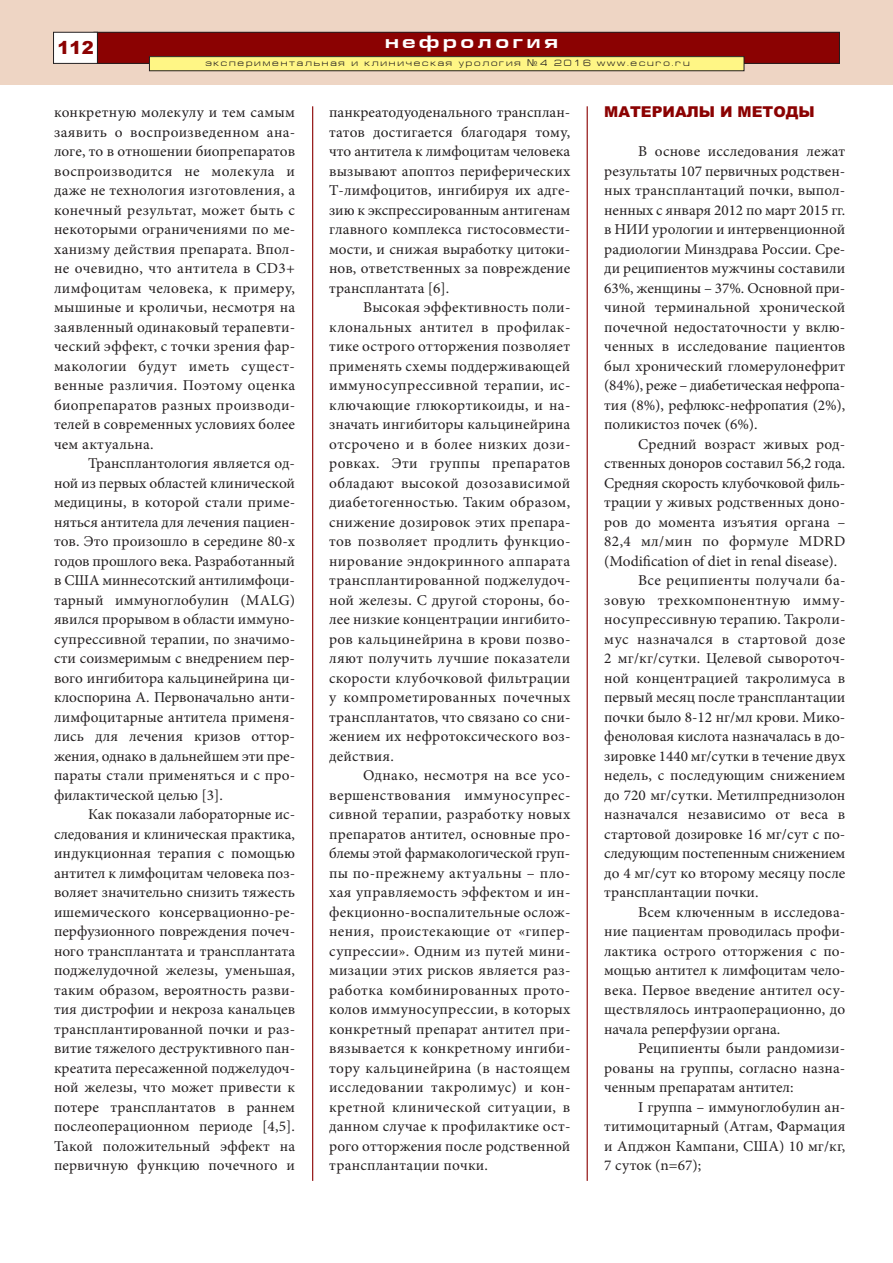
<style>
.page{position:relative;width:893px;height:1263px;background:#fff}
.page>*{position:absolute;margin:0;border:0;box-sizing:border-box;transform-origin:0 0}
.t1{font:700 18px "Europe Ext";letter-spacing:.2em;color:#fff}
.t2{font:900 18px "Arial";color:#8b0202}
.t3{font:15px/19.5px "Minion Pro";letter-spacing:.005em;color:#231f20;text-align:justify}
.t4{font:15px "Minion Pro";letter-spacing:.025em;color:#231f20}
.t5{font:15px "Minion Pro";letter-spacing:-.015em;color:#231f20}
.t6{font:900 15px "Arial";color:#8b0202}
.t7{font:9px "Europe Ext Normal";letter-spacing:.2em;color:#231f20}
.s1{font-family:"Europe"}
</style>
<div class="page">
<div style="left:0;top:0;width:893px;height:85px;background:#eed5c4"></div>
<div style="left:94px;top:32px;width:745px;height:31px;background:#8b0202"></div>
<div style="left:94px;top:32px;width:746px;height:32px;border:1px solid #231f20"></div>
<div style="left:54px;top:32px;width:43px;height:31px;background:#fff"></div>
<div style="left:53px;top:32px;width:45px;height:32px;border:1px solid #231f20"></div>
<div style="left:149px;top:57px;width:595px;height:14px;background:#fff685"></div>
<div style="left:149px;top:56px;width:595px;height:15px;border:1px solid #231f20"></div>
<hr style="left:312px;top:106px;width:1px;height:1075px;background:#8b0202">
<hr style="left:587px;top:106px;width:1px;height:1075px;background:#8b0202">
<p class="t2" style="left:58px;top:37px;width:38px">112</p>
<p class="t1" style="left:385px;top:31px;width:174px">нефрология</p>
<p class="t7" style="left:205px;top:58px;width:486px">экспериментальная и клиническая урология <span class="s1">¹</span>4 2016 www.ecuro.ru</p>
<p class="t3" style="left:54px;top:104px;width:243px">конкретную молекулу и тем самым заявить о воспроизведенном ана&shy;логе, то в отношении биопрепаратов воспроизводится не молекула и даже не технология изготовления, а конечный результат, может быть с некоторыми ограничениями по ме&shy;ханизму действия препарата. Впол&shy;не очевидно, что антитела в CD3+ лимфоцитам человека, к примеру, мышиные и кроличьи, несмотря на заявленный одинаковый терапевти&shy;ческий эффект, с точки зрения фар&shy;макологии будут иметь сущест&shy;венные различия. Поэтому оценка биопрепаратов разных производи&shy;телей в современных условиях более чем актуальна.</p>
<p class="t3" style="left:54px;top:455px;width:243px;text-indent:34px">Трансплантология является од&shy;ной из первых областей клинической медицины, в которой стали приме&shy;няться антитела для лечения пациен&shy;тов. Это произошло в середине 80-х годов прошлого века. Разработанный в США миннесотский антилимфоци&shy;тарный иммуноглобулин (MALG) явился прорывом в области иммуно&shy;супрессивной терапии, по значимо&shy;сти соизмеримым с внедрением пер&shy;вого ингибитора кальцинейрина ци&shy;клоспорина А. Первоначально анти&shy;лимфоцитарные антитела применя&shy;лись для лечения кризов оттор&shy;жения, однако в дальнейшем эти пре&shy;параты стали применяться и с про&shy;филактической целью [3].</p>
<p class="t3" style="left:54px;top:806px;width:243px;text-indent:34px">Как показали лабораторные ис&shy;следования и клиническая практика, индукционная терапия с помощью антител к лимфоцитам человека поз&shy;воляет значительно снизить тяжесть ишемического консервационно-ре&shy;перфузионного повреждения почеч&shy;ного трансплантата и трансплантата поджелудочной железы, уменьшая, таким образом, вероятность разви&shy;тия дистрофии и некроза канальцев трансплантированной почки и раз&shy;витие тяжелого деструктивного пан&shy;креатита пересаженной поджелудоч&shy;ной железы, что может привести к потере трансплантатов в раннем послеоперационном периоде [4,5].<br>Такой положительный эффект на первичную функцию почечного и</p>
<p class="t3" style="left:329px;top:104px;width:243px">панкреатодуоденального трансплан&shy;татов достигается благодаря тому, что антитела к лимфоцитам человека вызывают апоптоз периферических Т-лимфоцитов, ингибируя их адге&shy;зию к экспрессированным антигенам главного комплекса гистосовмести&shy;мости, и снижая выработку цитоки&shy;нов, ответственных за повреждение трансплантата [6].</p>
<p class="t3" style="left:329px;top:299px;width:243px;text-indent:34px">Высокая эффективность поли&shy;клональных антител в профилак&shy;тике острого отторжения позволяет применять схемы поддерживающей иммуносупрессивной терапии, ис&shy;ключающие глюкортикоиды, и на&shy;значать ингибиторы кальцинейрина отсрочено и в более низких дози&shy;ровках. Эти группы препаратов обладают высокой дозозависимой диабетогенностью. Таким образом, снижение дозировок этих препара&shy;тов позволяет продлить функцио&shy;нирование эндокринного аппарата трансплантированной поджелудоч&shy;ной железы. С другой стороны, бо&shy;лее низкие концентрации ингибито&shy;ров кальцинейрина в крови позво&shy;ляют получить лучшие показатели скорости клубочковой фильтрации у компрометированных почечных трансплантатов, что связано со сни&shy;жением их нефротоксического воз&shy;действия.</p>
<p class="t3" style="left:329px;top:767px;width:243px;text-indent:34px">Однако, несмотря на все усо&shy;вершенствования иммуносупрес&shy;сивной терапии, разработку новых препаратов антител, основные про&shy;блемы этой фармакологической груп&shy;пы по-прежнему актуальны – пло&shy;хая управляемость эффектом и ин&shy;фекционно-воспалительные ослож&shy;нения, проистекающие от «гипер&shy;супрессии». Одним из путей мини&shy;мизации этих рисков является раз&shy;работка комбинированных прото&shy;колов иммуносупрессии, в которых конкретный препарат антител при&shy;вязывается к конкретному ингиби&shy;тору кальцинейрина (в настоящем исследовании такролимус) и кон&shy;кретной клинической ситуации, в данном случае к профилактике ост&shy;рого отторжения после родственной трансплантации почки.</p>
<p class="t6" style="left:604px;top:103px;width:212px">МАТЕРИАЛЫ И МЕТОДЫ</p>
<p class="t3" style="left:604px;top:143px;width:243px;text-indent:34px">В основе исследования лежат результаты 107 первичных родствен&shy;ных трансплантаций почки, выпол&shy;ненных с января 2012 по март 2015 гг. в НИИ урологии и интервенционной радиологии Минздрава России. Сре&shy;ди реципиентов мужчины составили 63%, женщины – 37%. Основной при&shy;чиной терминальной хронической почечной недостаточности у вклю&shy;ченных в исследование пациентов был хронический гломерулонефрит (84%), реже – диабетическая нефропа&shy;тия (8%), рефлюкс-нефропатия (2%), поликистоз почек (6%).</p>
<p class="t3" style="left:638px;top:435px;width:209px">Средний возраст живых род-</p>
<p class="t3" style="left:604px;top:455px;width:243px">ственных доноров составил 56,2 года.</p>
<p class="t5" style="left:604px;top:477px;width:243px">Средняя скорость клубочковой филь-</p>
<p class="t3" style="left:604px;top:494px;width:243px">трации у живых родственных доно-</p>
<p class="t3" style="left:604px;top:513px;width:243px">ров до момента изъятия органа –</p>
<p class="t4" style="left:604px;top:536px;width:243px">82,4 мл/мин по формуле MDRD</p>
<p class="t3" style="left:604px;top:552px;width:235px">(Modification of diet in renal disease).</p>
<p class="t4" style="left:638px;top:575px;width:209px">Все реципиенты получали ба-</p>
<p class="t4" style="left:604px;top:594px;width:243px">зовую трехкомпонентную имму-</p>
<p class="t3" style="left:604px;top:611px;width:243px">носупрессивную терапию. Такроли-</p>
<p class="t4" style="left:604px;top:633px;width:243px">мус назначался в стартовой дозе</p>
<p class="t3" style="left:604px;top:650px;width:243px">2 мг/кг/сутки. Целевой сывороточ-</p>
<p class="t3" style="left:604px;top:669px;width:243px">ной концентрацией такролимуса в</p>
<p class="t3" style="left:604px;top:689px;width:243px">первый месяц после трансплантации</p>
<p class="t3" style="left:604px;top:708px;width:243px">почки было 8-12 нг/мл крови. Мико-</p>
<p class="t3" style="left:604px;top:728px;width:243px">феноловая кислота назначалась в до-</p>
<p class="t3" style="left:604px;top:747px;width:243px">зировке 1440 мг/сутки в течение двух</p>
<p class="t3" style="left:604px;top:767px;width:243px">недель, с последующим снижением</p>
<p class="t3" style="left:604px;top:786px;width:243px">до 720 мг/сутки. Метилпреднизолон</p>
<p class="t3" style="left:604px;top:806px;width:243px">назначался независимо от веса в</p>
<p class="t3" style="left:604px;top:825px;width:243px">стартовой дозировке 16 мг/сут с по-</p>
<p class="t3" style="left:604px;top:845px;width:243px">следующим постепенным снижением</p>
<p class="t3" style="left:604px;top:864px;width:243px">до 4 мг/сут ко второму месяцу после</p>
<p class="t3" style="left:604px;top:884px;width:156px">трансплантации почки.</p>
<p class="t3" style="left:638px;top:903px;width:209px">Всем ключенным в исследова-</p>
<p class="t3" style="left:604px;top:923px;width:243px">ние пациентам проводилась профи-</p>
<p class="t3" style="left:604px;top:942px;width:243px">лактика острого отторжения с по-</p>
<p class="t3" style="left:604px;top:962px;width:243px">мощью антител к лимфоцитам чело-</p>
<p class="t3" style="left:604px;top:981px;width:243px">века. Первое введение антител осу-</p>
<p class="t3" style="left:604px;top:1001px;width:243px">ществлялось интраоперационно, до</p>
<p class="t3" style="left:604px;top:1020px;width:178px">начала реперфузии органа.</p>
<p class="t3" style="left:638px;top:1040px;width:209px">Реципиенты были рандомизи-</p>
<p class="t3" style="left:604px;top:1059px;width:243px">рованы на группы, согласно назна-</p>
<p class="t3" style="left:604px;top:1079px;width:191px">ченным препаратам антител:</p>
<p class="t3" style="left:638px;top:1098px;width:209px">I группа – иммуноглобулин ан-</p>
<p class="t3" style="left:604px;top:1118px;width:243px">титимоцитарный (Атгам, Фармация</p>
<p class="t3" style="left:604px;top:1137px;width:243px">и Апджон Кампани, США) 10 мг/кг,</p>
<p class="t3" style="left:604px;top:1157px;width:98px">7 суток (n=67);</p>
</div>
